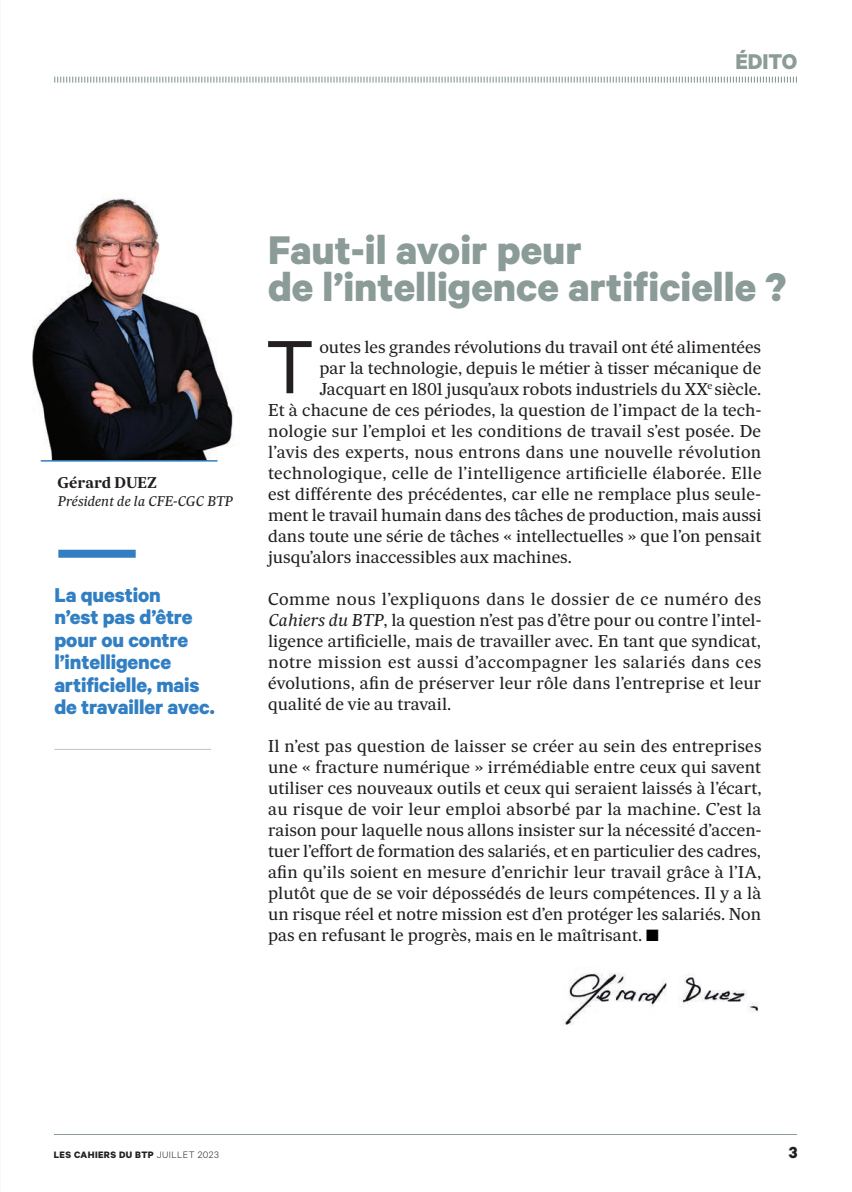
<style>
.page{position:relative;width:852px;height:1192px;background:#fff}
.page>*{position:absolute;margin:0;border:0;box-sizing:border-box;transform-origin:0 0}
.t1{font:84.9px "Calibre";color:#231f20}
.t2{font:700 45px/37.5px "Calibre";color:#8b9b97}
.t3{font:700 24px "Calibre";color:#8b9b97}
.t4{font:700 22.5px/22.5px "Calibre";letter-spacing:-.005em;color:#317fc2}
.t5{font:700 18px "Calibre";color:#231f20}
.t6{font:16.5px/21px "Sueca";color:#231f20;text-align:justify}
.t7{font:16.5px "Sueca";letter-spacing:.02em;color:#231f20}
.t8{font:700 15px "Sueca";letter-spacing:-.005em;color:#231f20}
.t9{font:italic 13.5px "Sueca";letter-spacing:-.005em;color:#231f20}
.t10{font:700 10.5px "Calibre";letter-spacing:.04em;color:#231f20}
.s1{font-style:italic}
.s2{color:#000001}
.s3{font-weight:300}
</style>
<div class="page">
<hr style="left:54px;top:1134px;width:742px;height:1px;background:#8b9b97">
<img style="left:563px;top:973px;width:196px;height:52px">
<svg style="left:54px;top:76px;width:743px;height:7px"></svg>
<img style="left:32px;top:198px;width:202px;height:263px">
<hr style="left:41px;top:460px;width:176px;height:2px;background:#317fc2">
<div style="left:58px;top:550px;width:78px;height:8px;background:#317fc2"></div>
<hr style="left:54px;top:749px;width:157px;height:1px;background:#bfc5c4">
<svg style="left:0;top:0;width:1px;height:1192px"></svg>
<h3 class="t3" style="left:735px;top:47px;width:63px">ÉDITO</h3>
<p class="t8" style="left:58px;top:471px;width:101px">Gérard DUEZ</p>
<p class="t9" style="left:58px;top:491px;width:177px">Président de la CFE-CGC BTP</p>
<h3 class="t4" style="left:54px;top:583px;width:162px">La question<br>n’est pas d’être pour ou contre l’intelligence artificielle, mais de travailler avec.</h3>
<h2 class="t2" style="left:268px;top:230px;width:520px">Faut-il avoir peur<br>de l’intelligence artificielle ?</h2>
<h1 class="t1" style="left:265px;top:317px;width:50px">T</h1>
<p class="t6" style="left:319px;top:335px;width:443px">outes les grandes révolutions du travail ont été alimentées</p>
<p class="t6" style="left:319px;top:356px;width:443px">par la technologie, depuis le métier à tisser mécanique de</p>
<p class="t6" style="left:319px;top:377px;width:443px">Jacquart en 1801 jusqu’aux robots industriels du XX<sup>e</sup> siècle.</p>
<p class="t6" style="left:268px;top:398px;width:494px">Et à chacune de ces périodes, la question de l’impact de la tech-</p>
<p class="t6" style="left:268px;top:419px;width:494px">nologie sur l’emploi et les conditions de travail s’est posée. De</p>
<p class="t7" style="left:268px;top:439px;width:494px">l’avis des experts, nous entrons dans une nouvelle révolution</p>
<p class="t7" style="left:268px;top:460px;width:494px">technologique, celle de l’intelligence artificielle élaborée. Elle</p>
<p class="t6" style="left:268px;top:482px;width:494px">est différente des précédentes, car elle ne remplace plus seule-</p>
<p class="t6" style="left:268px;top:503px;width:495px">ment le travail humain dans des tâches de production, mais aussi</p>
<p class="t6" style="left:268px;top:524px;width:494px">dans toute une série de tâches « intellectuelles » que l’on pensait</p>
<p class="t6" style="left:268px;top:545px;width:305px">jusqu’alors inaccessibles aux machines.</p>
<p class="t6" style="left:268px;top:587px;width:494px">Comme nous l’expliquons dans le dossier de ce numéro des <span class="s1">Cahiers du BTP</span>, la question n’est pas d’être pour ou contre l’intel&shy;ligence artificielle, mais de travailler avec. En tant que syndicat, notre mission est aussi d’accompagner les salariés dans ces évolutions, afin de préserver leur rôle dans l’entreprise et leur qualité de vie au travail.</p>
<p class="t6" style="left:268px;top:734px;width:495px">Il n’est pas question de laisser se créer au sein des entreprises une « fracture numérique » irrémédiable entre ceux qui savent utiliser ces nouveaux outils et ceux qui seraient laissés à l’écart, au risque de voir leur emploi absorbé par la machine. C’est la raison pour laquelle nous allons insister sur la nécessité d’accen&shy;tuer l’effort de formation des salariés, et en particulier des cadres, afin qu’ils soient en mesure d’enrichir leur travail grâce à l’IA, plutôt que de se voir dépossédés de leurs compétences. Il y a là un risque réel et notre mission est d’en protéger les salariés. Non pas en refusant le progrès, mais en le maîtrisant. <span class="s2">■</span></p>
<p class="t10" style="left:54px;top:1148px;width:167px">LES CAHIERS DU BTP <span class="s3">JUILLET 2023</span></p>
<p class="t5" style="left:788px;top:1141px;width:10px">3</p>
</div>
